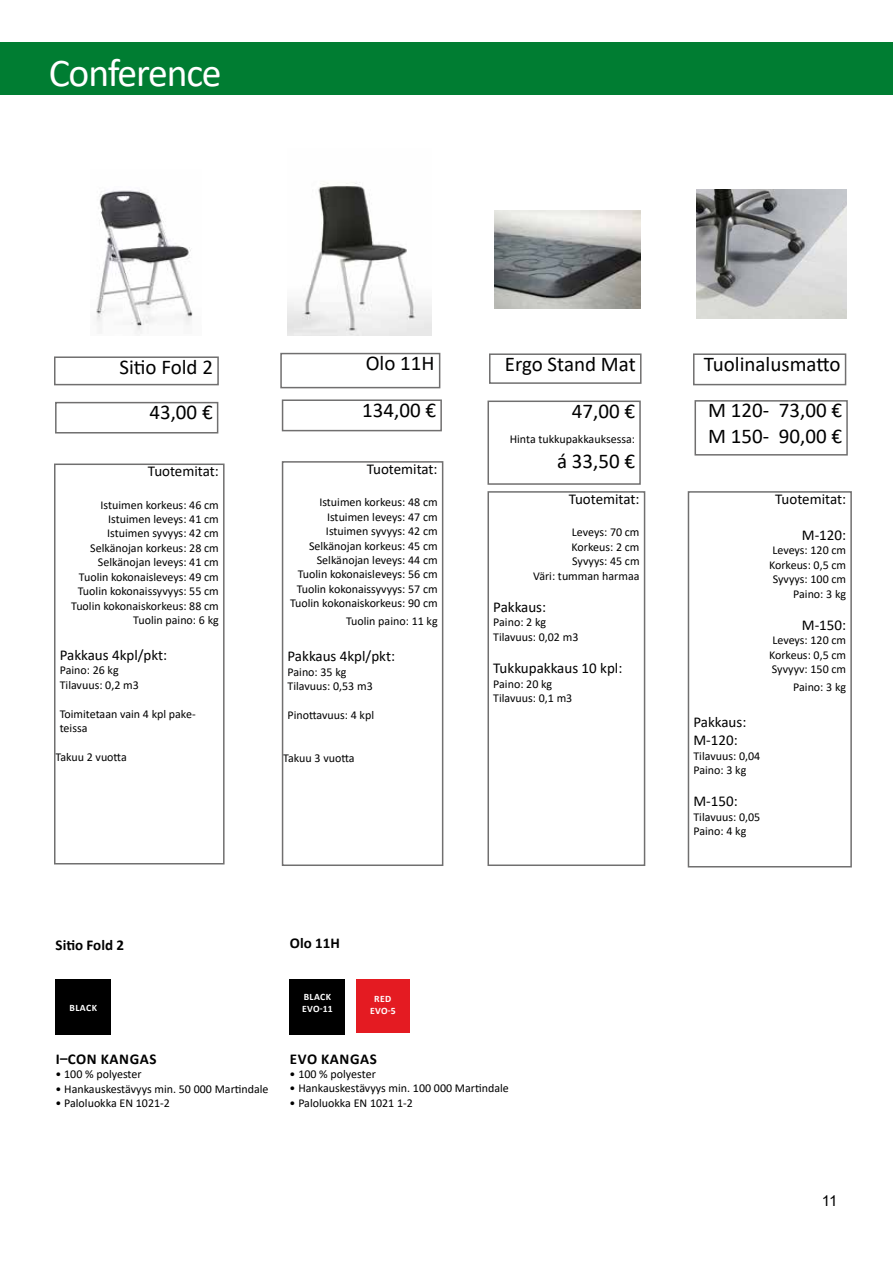
<style>
.page{position:relative;width:893px;height:1263px;background:#fff}
.page>*{position:absolute;margin:0;border:0;box-sizing:border-box;transform-origin:0 0}
.t1{font:39.6px "Calibri";letter-spacing:-.03em;color:#fff}
.t2{font:21px/25.2px "Calibri";color:#000}
.t3{font:15px/18px "Calibri";color:#000}
.t4{font:700 15px "Calibri";letter-spacing:.04em;color:#000}
.t5{font:15px "Arial";color:#000}
.t6{font:12px/14.4px "Calibri";color:#000}
.t7{font:700 9.75px/11.7px "Calibri";letter-spacing:.04em;color:#fff}
</style>
<div class="page">
<img style="left:696px;top:190px;width:151px;height:129px">
<img style="left:494px;top:211px;width:147px;height:98px">
<div style="left:489px;top:353px;width:152px;height:31px;border:2px solid #706f6f"></div>
<div style="left:693px;top:353px;width:153px;height:32px;border:2px solid #706f6f"></div>
<div style="left:487px;top:400px;width:154px;height:85px;border:2px solid #706f6f"></div>
<div style="left:487px;top:491px;width:158px;height:375px;border:2px solid #706f6f"></div>
<div style="left:694px;top:400px;width:154px;height:56px;border:2px solid #706f6f"></div>
<div style="left:688px;top:491px;width:164px;height:376px;border:2px solid #706f6f"></div>
<div style="left:0;top:42px;width:893px;height:53px;background:#007d32"></div>
<img style="left:96px;top:190px;width:97px;height:144px">
<div style="left:54px;top:356px;width:165px;height:29px;border:2px solid #706f6f"></div>
<div style="left:55px;top:402px;width:163px;height:31px;border:2px solid #706f6f"></div>
<div style="left:54px;top:463px;width:171px;height:401px;border:2px solid #706f6f"></div>
<div style="left:56px;top:979px;width:55px;height:56px;background:#000"></div>
<img style="left:287px;top:182px;width:145px;height:154px">
<div style="left:280px;top:353px;width:160px;height:35px;border:2px solid #706f6f"></div>
<div style="left:282px;top:399px;width:160px;height:32px;border:2px solid #706f6f"></div>
<div style="left:282px;top:461px;width:161px;height:405px;border:2px solid #706f6f"></div>
<div style="left:290px;top:979px;width:55px;height:55px;background:#000"></div>
<div style="left:356px;top:979px;width:54px;height:54px;background:#e41b22"></div>
<h1 class="t1" style="left:49px;top:45px;width:174px">Conference</h1>
<h2 class="t2" style="left:119px;top:343px;width:95px;line-height:45.5px;text-align:right">Sitio Fold 2<br>43,00 €</h2>
<p class="t3" style="left:148px;top:462px;width:72px">Tuotemitat:</p>
<p class="t6" style="left:71px;top:497px;width:149px;text-align:right">Istuimen korkeus: 46 cm<br>Istuimen leveys: 41 cm<br>Istuimen syvyys: 42 cm<br>Selkänojan korkeus: 28 cm<br>Selkänojan leveys: 41 cm<br>Tuolin kokonaisleveys: 49 cm<br>Tuolin kokonaissyvyys: 55 cm<br>Tuolin kokonaiskorkeus: 88 cm<br>Tuolin paino: 6 kg</p>
<p class="t3" style="left:60px;top:645px;width:109px">Pakkaus 4kpl/pkt:</p>
<p class="t6" style="left:60px;top:663px;width:81px">Paino: 26 kg<br>Tilavuus: 0,2 m3</p>
<p class="t6" style="left:60px;top:706px;width:137px">Toimitetaan vain 4 kpl pake&shy;teissa</p>
<p class="t6" style="left:56px;top:749px;width:73px">Takuu 2 vuotta</p>
<h2 class="t2" style="left:366px;top:350px;width:70px">Olo 11H</h2>
<h2 class="t2" style="left:362px;top:397px;width:75px">134,00 €</h2>
<p class="t3" style="left:367px;top:459px;width:72px">Tuotemitat:</p>
<p class="t6" style="left:290px;top:495px;width:149px;text-align:right">Istuimen korkeus: 48 cm<br>Istuimen leveys: 47 cm<br>Istuimen syvyys: 42 cm<br>Selkänojan korkeus: 45 cm<br>Selkänojan leveys: 44 cm<br>Tuolin kokonaisleveys: 56 cm<br>Tuolin kokonaissyvyys: 57 cm<br>Tuolin kokonaiskorkeus: 90 cm</p>
<p class="t6" style="left:346px;top:614px;width:93px">Tuolin paino: 11 kg</p>
<p class="t3" style="left:288px;top:647px;width:109px">Pakkaus 4kpl/pkt:</p>
<p class="t6" style="left:288px;top:664px;width:87px">Paino: 35 kg<br>Tilavuus: 0,53 m3</p>
<p class="t6" style="left:288px;top:707px;width:88px">Pinottavuus: 4 kpl</p>
<p class="t6" style="left:283px;top:750px;width:73px">Takuu 3 vuotta</p>
<h2 class="t2" style="left:505px;top:351px;width:133px">Ergo Stand Mat</h2>
<h2 class="t2" style="left:704px;top:351px;width:138px">Tuolinalusmatto</h2>
<h2 class="t2" style="left:572px;top:398px;width:65px">47,00 €</h2>
<p class="t6" style="left:510px;top:431px;width:127px">Hinta tukkupakkauksessa:</p>
<h2 class="t2" style="left:557px;top:448px;width:80px">á 33,50 €</h2>
<p class="t3" style="left:569px;top:489px;width:72px">Tuotemitat:</p>
<p class="t6" style="left:533px;top:525px;width:108px;text-align:right">Leveys: 70 cm<br>Korkeus: 2 cm<br>Syvyys: 45 cm<br>Väri: tumman harmaa</p>
<p class="t3" style="left:493px;top:597px;width:54px">Pakkaus:</p>
<p class="t6" style="left:493px;top:615px;width:87px">Paino: 2 kg<br>Tilavuus: 0,02 m3</p>
<p class="t3" style="left:493px;top:659px;width:131px">Tukkupakkaus 10 kpl:</p>
<p class="t6" style="left:493px;top:676px;width:81px">Paino: 20 kg<br>Tilavuus: 0,1 m3</p>
<h2 class="t2" style="left:708px;top:397px;width:135px">M 120- 73,00 €<br>M 150- 90,00 €</h2>
<p class="t3" style="left:775px;top:489px;width:72px">Tuotemitat:</p>
<p class="t3" style="left:802px;top:525px;width:46px">M-120:</p>
<p class="t6" style="left:769px;top:543px;width:79px;text-align:right">Leveys: 120 cm<br>Korkeus: 0,5 cm<br>Syvyys: 100 cm<br>Paino: 3 kg</p>
<p class="t3" style="left:802px;top:615px;width:46px">M-150:</p>
<p class="t6" style="left:769px;top:633px;width:79px;text-align:justify">Leveys: 120 cm Korkeus: 0,5 cm Syvyyv: 150 cm</p>
<p class="t6" style="left:793px;top:680px;width:54px">Paino: 3 kg</p>
<p class="t3" style="left:693px;top:713px;width:54px">Pakkaus:<br>M-120:</p>
<p class="t6" style="left:693px;top:748px;width:68px">Tilavuus: 0,04<br>Paino: 3 kg</p>
<p class="t3" style="left:693px;top:792px;width:46px">M-150:</p>
<p class="t6" style="left:693px;top:809px;width:68px">Tilavuus: 0,05<br>Paino: 4 kg</p>
<p class="t4" style="left:56px;top:934px;width:70px">Sitio Fold 2</p>
<p class="t7" style="left:70px;top:1001px;width:29px">BLACK</p>
<p class="t4" style="left:56px;top:1048px;width:102px">I–CON KANGAS</p>
<p class="t6" style="left:56px;top:1067px;width:88px">• 100 % polyester</p>
<p class="t6" style="left:56px;top:1081px;width:215px">• Hankauskestävyys min. 50 000 Martindale</p>
<p class="t6" style="left:56px;top:1096px;width:116px">• Paloluokka EN 1021-2</p>
<p class="t4" style="left:290px;top:933px;width:51px">Olo 11H</p>
<p class="t7" style="left:302px;top:991px;width:32px">BLACK<br>EVO-11</p>
<p class="t7" style="left:370px;top:993px;width:27px;text-align:center">RED<br>EVO-5</p>
<p class="t4" style="left:290px;top:1048px;width:89px">EVO KANGAS</p>
<p class="t6" style="left:290px;top:1066px;width:88px">• 100 % polyester</p>
<p class="t6" style="left:290px;top:1081px;width:221px">• Hankauskestävyys min. 100 000 Martindale</p>
<p class="t6" style="left:290px;top:1095px;width:125px">• Paloluokka EN 1021 1-2</p>
<p class="t5" style="left:822px;top:1190px;width:17px">11</p>
</div>
